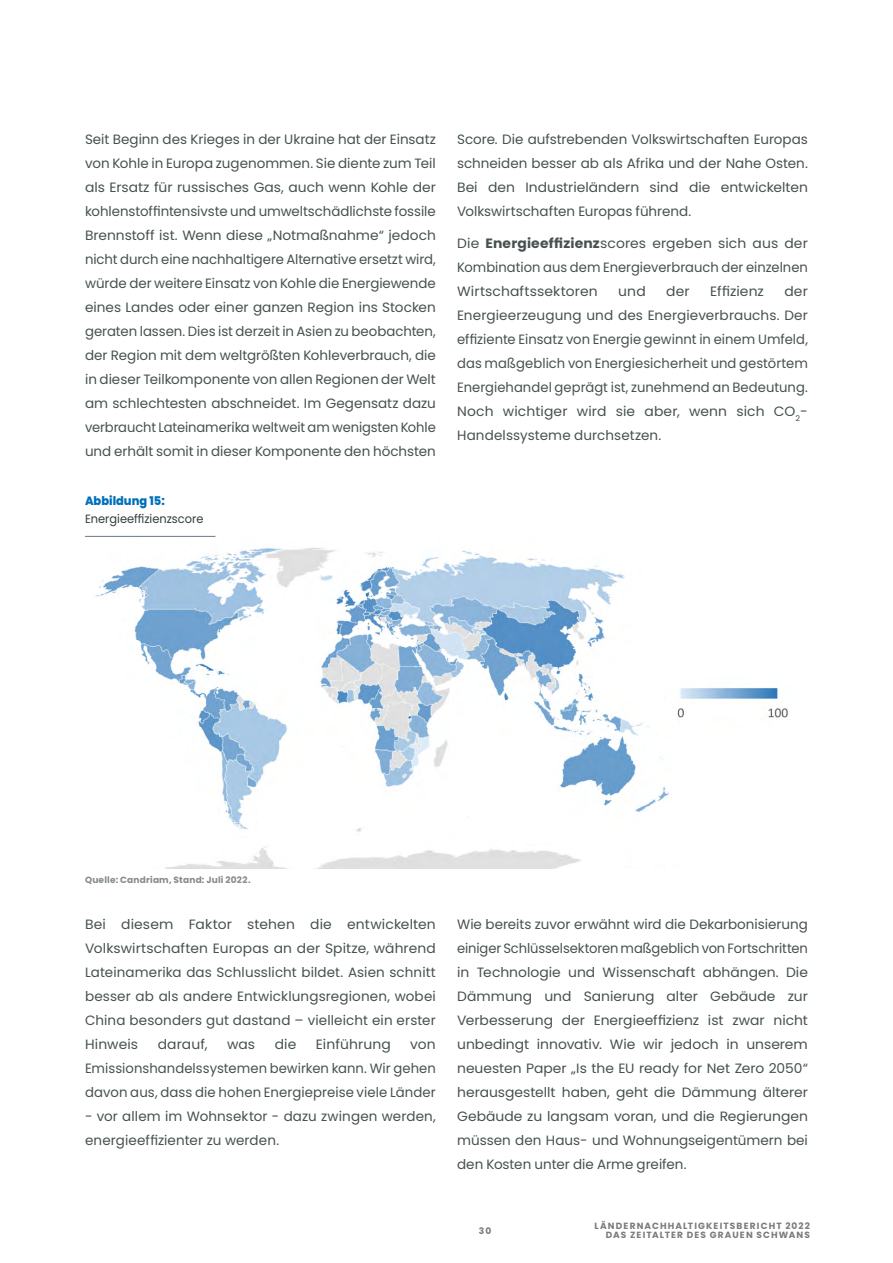
<style>
.page{position:relative;width:893px;height:1263px;background:#fff}
.page>*{position:absolute;margin:0;border:0;box-sizing:border-box;transform-origin:0 0}
.t1{font:13.5px/24px "Poppins";letter-spacing:.005em;color:#475151;text-align:justify}
.t2{font:12px "Poppins";color:#323d3e;scale:.95 1}
.t3{font:800 12px "Poppins";color:#0070ba;scale:.95 1}
.t4{font:700 9px/9px "Poppins";letter-spacing:.125em;color:#7c7b7b;text-align:right}
.t5{font:700 9px "Poppins";letter-spacing:.02em;color:#858b8b}
.s1{font-weight:700}
</style>
<div class="page">
<img style="left:95px;top:536px;width:574px;height:332px">
<hr style="left:85px;top:536px;width:130px;height:1px;background:#6b7a8a">
<img style="left:665px;top:676px;width:123px;height:52px">
<p class="t1" style="left:85px;top:127px;width:352px">Seit Beginn des Krieges in der Ukraine hat der Einsatz von Kohle in Europa zugenommen. Sie diente zum Teil als Ersatz für russisches Gas, auch wenn Kohle der kohlenstoffintensivste und umweltschädlichste fossile Brennstoff ist. Wenn diese „Notmaßnahme“ jedoch nicht durch eine nachhaltigere Alternative ersetzt wird, würde der weitere Einsatz von Kohle die Energiewende eines Landes oder einer ganzen Region ins Stocken geraten lassen. Dies ist derzeit in Asien zu beobachten, der Region mit dem weltgrößten Kohleverbrauch, die in dieser Teilkomponente von allen Regionen der Welt am schlechtesten abschneidet. Im Gegensatz dazu verbraucht Lateinamerika weltweit am wenigsten Kohle und erhält somit in dieser Komponente den höchsten</p>
<p class="t1" style="left:457px;top:127px;width:352px">Score. Die aufstrebenden Volkswirtschaften Europas schneiden besser ab als Afrika und der Nahe Osten.<br>Bei den Industrieländern sind die entwickelten Volkswirtschaften Europas führend.</p>
<p class="t1" style="left:457px;top:232px;width:352px">Die <span class="s1">Energieeffizienz</span>scores ergeben sich aus der Kombination aus dem Energieverbrauch der einzelnen Wirtschaftssektoren</p>
<p class="t1" style="left:618px;top:280px;width:29px">und</p>
<p class="t1" style="left:666px;top:280px;width:25px">der</p>
<p class="t1" style="left:710px;top:280px;width:55px">Effizienz</p>
<p class="t1" style="left:457px;top:280px;width:352px;text-indent:327px">der Energieerzeugung und des Energieverbrauchs. Der effiziente Einsatz von Energie gewinnt in einem Umfeld, das maßgeblich von Energiesicherheit und gestörtem Energiehandel geprägt ist, zunehmend an Bedeutung.<br>Noch wichtiger wird sie aber, wenn sich CO<sub>2</sub>- Handelssysteme durchsetzen.</p>
<p class="t3" style="left:85px;top:494px;width:85px">Abbildung 15:</p>
<p class="t2" style="left:85px;top:512px;width:126px">Energieeffizienzscore</p>
<p class="t5" style="left:85px;top:875px;width:167px">Quelle: Candriam, Stand: Juli 2022.</p>
<p class="t1" style="left:85px;top:912px;width:352px">Bei diesem Faktor stehen die entwickelten Volkswirtschaften Europas an der Spitze, während Lateinamerika das Schlusslicht bildet. Asien schnitt besser ab als andere Entwicklungsregionen, wobei China besonders gut dastand – vielleicht ein erster Hinweis</p>
<p class="t1" style="left:158px;top:1032px;width:51px">darauf,</p>
<p class="t1" style="left:227px;top:1032px;width:30px">was</p>
<p class="t1" style="left:275px;top:1032px;width:23px">die</p>
<p class="t1" style="left:316px;top:1032px;width:77px">Einführung</p>
<p class="t1" style="left:85px;top:1032px;width:352px;text-indent:325px">von Emissionshandelssystemen bewirken kann. Wir gehen davon aus, dass die hohen Energiepreise viele Länder</p>
<p class="t1" style="left:85px;top:1104px;width:352px">- vor allem im Wohnsektor - dazu zwingen werden, energieeffizienter zu werden.</p>
<p class="t1" style="left:457px;top:912px;width:352px">Wie bereits zuvor erwähnt wird die Dekarbonisierung einiger Schlüsselsektoren maßgeblich von Fortschritten in Technologie und Wissenschaft abhängen. Die Dämmung und Sanierung alter Gebäude zur Verbesserung der Energieeffizienz ist zwar nicht unbedingt innovativ. Wie wir jedoch in unserem neuesten Paper „Is the EU ready for Net Zero 2050“ herausgestellt haben, geht die Dämmung älterer Gebäude zu langsam voran, und die Regierungen müssen den Haus- und Wohnungseigentümern bei den Kosten unter die Arme greifen.</p>
<p class="t4" style="left:479px;top:1226px;width:14px">30</p>
<p class="t4" style="left:595px;top:1221px;width:217px">LÄNDERNACHHALTIGKEITSBERICHT 2022<br>DAS ZEITALTER DES GRAUEN SCHWANS</p>
</div>
